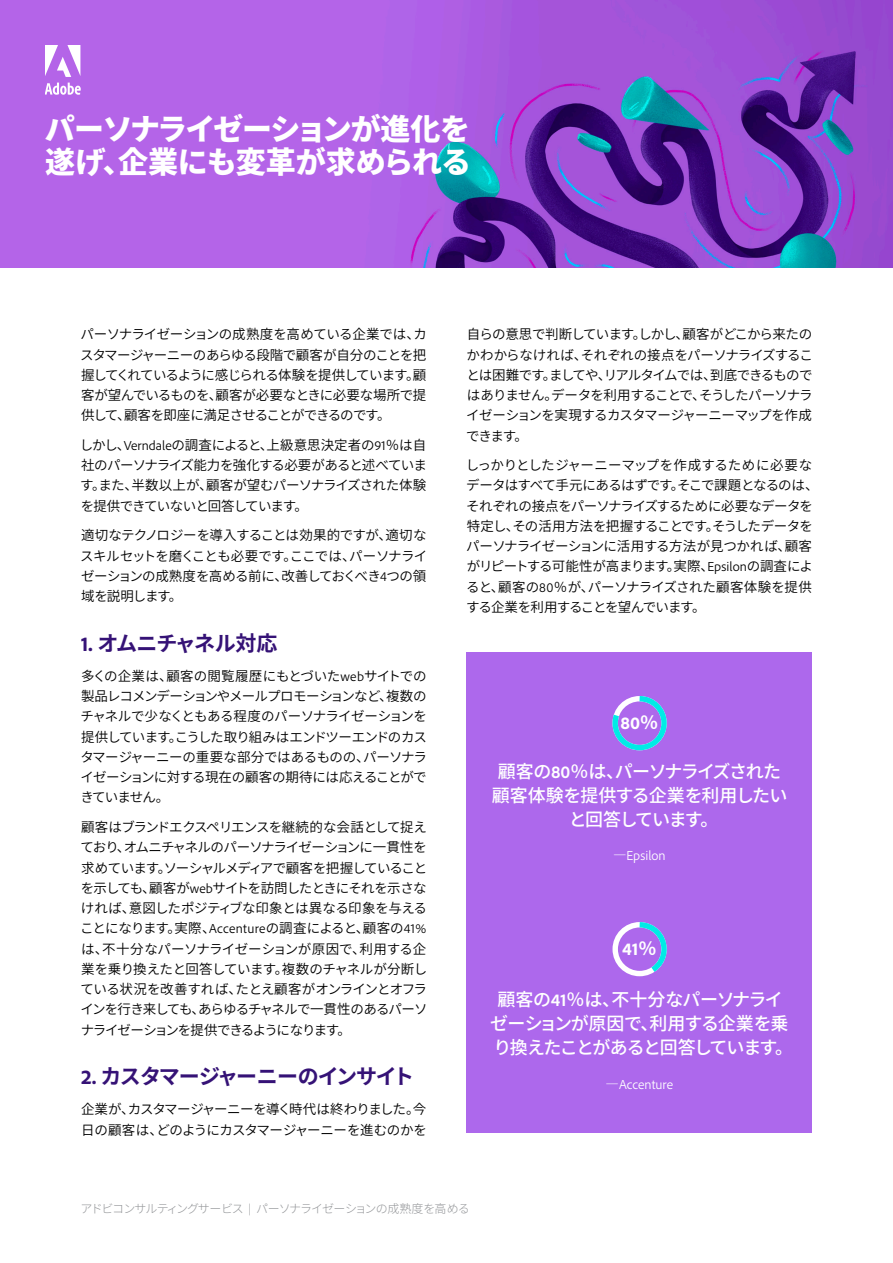
<style>
.page{position:relative;width:893px;height:1263px;background:#fff}
.page>*{position:absolute;margin:0;border:0;box-sizing:border-box;transform-origin:0 0}
.t1{font:900 30px/33px "Adobe Clean Han";letter-spacing:-.035em;color:#fff}
.t2{font:800 21px "Adobe Clean Han";letter-spacing:-.05em;color:#351276}
.t3{font:700 18px/24px "Adobe Clean Han";letter-spacing:-.06em;color:#fff;text-align:center}
.t4{font:800 18px "Adobe Clean";color:#fff}
.t5{font:13.5px/20.2px "Adobe Clean Han";letter-spacing:-.05em;color:#000;text-align:justify}
.t6{font:300 13.5px "Adobe Clean";color:#fff}
.t7{font:300 12px "Adobe Clean Han";letter-spacing:-.075em;color:#939598}
.s1{font-family:"Adobe Clean";font-weight:300}
.s2{font-family:"Adobe Clean"}
.s3{font-family:"Adobe Clean Han"}
.s4{font-family:"Adobe Clean Han";font-weight:400}
</style>
<div class="page">
<img style="left:0;top:0;width:893px;height:268px">
<div style="left:467px;top:652px;width:345px;height:480px;background:#ad68ec"></div>
<svg style="left:612px;top:696px;width:55px;height:55px"></svg>
<div style="left:612px;top:922px;width:55px;height:54px;border:5px solid #fff;border-radius:50%"></div>
<svg style="left:634px;top:922px;width:33px;height:55px"></svg>
<svg style="left:45px;top:45px;width:35px;height:32px"></svg>
<svg style="left:45px;top:83px;width:35px;height:12px"></svg>
<h1 class="t1" style="left:45px;top:113px;width:428px">パーソナライゼーションが進化を遂げ、企業にも変革が求められる</h1>
<p class="t5" style="left:80px;top:324px;width:348px">パーソナライゼーションの成熟度を高めている企業では、カスタマージャーニーのあらゆる段階で顧客が自分のことを把握してくれているように感じられる体験を提供しています。顧客が望んでいるものを、顧客が必要なときに必要な場所で提供して、顧客を即座に満足させることができるのです。</p>
<p class="t5" style="left:80px;top:435px;width:348px">しかし、<span class="s1">Verndale</span>の調査によると、上級意思決定者の<span class="s1">91</span>％は自社のパーソナライズ能力を強化する必要があると述べています。また、半数以上が、顧客が望むパーソナライズされた体験を提供できていないと回答しています。</p>
<p class="t5" style="left:80px;top:526px;width:348px">適切なテクノロジーを導入することは効果的ですが、適切なスキルセットを磨くことも必要です。ここでは、パーソナライゼーションの成熟度を高める前に、改善しておくべき<span class="s1">4</span>つの領域を説明します。</p>
<h2 class="t2" style="left:81px;top:631px;width:198px"><span class="s2">1.</span> オムニチャネル対応</h2>
<p class="t5" style="left:80px;top:666px;width:348px">多くの企業は、顧客の閲覧履歴にもとづいた<span class="s1">web</span>サイトでの製品レコメンデーションやメールプロモーションなど、複数のチャネルで少なくともある程度のパーソナライゼーションを提供しています。こうした取り組みはエンドツーエンドのカスタマージャーニーの重要な部分ではあるものの、パーソナライゼーションに対する現在の顧客の期待には応えることができていません。</p>
<p class="t5" style="left:80px;top:817px;width:349px">顧客はブランドエクスペリエンスを継続的な会話として捉えており、オムニチャネルのパーソナライゼーションに一貫性を求めています。ソーシャルメディアで顧客を把握していることを示しても、顧客が<span class="s1">web</span>サイトを訪問したときにそれを示さなければ、意図したポジティブな印象とは異なる印象を与えることになります。実際、<span class="s1">Accenture</span>の調査によると、顧客の<span class="s1">41%</span>は、不十分なパーソナライゼーションが原因で、利用する企業を乗り換えたと回答しています。複数のチャネルが分断している状況を改善すれば、たとえ顧客がオンラインとオフラインを行き来しても、あらゆるチャネルで一貫性のあるパーソナライゼーションを提供できるようになります。</p>
<h2 class="t2" style="left:81px;top:1065px;width:335px"><span class="s2">2.</span> カスタマージャーニーのインサイト</h2>
<p class="t5" style="left:81px;top:1099px;width:348px">企業が、カスタマージャーニーを導く時代は終わりました。今日の顧客は、どのようにカスタマージャーニーを進むのかを</p>
<p class="t5" style="left:466px;top:324px;width:348px">自らの意思で判断しています。しかし、顧客がどこから来たのかわからなければ、それぞれの接点をパーソナライズすることは困難です。ましてや、リアルタイムでは、到底できるものではありません。データを利用することで、そうしたパーソナライゼーションを実現するカスタマージャーニーマップを作成できます。</p>
<p class="t5" style="left:466px;top:455px;width:354px;text-align:left">しっかりとしたジャーニーマップを作成するために必要なデータはすべて手元にあるはずです。そこで課題となるのは、それぞれの接点をパーソナライズするために必要なデータを特定し、その活用方法を把握することです。そうしたデータをパーソナライゼーションに活用する方法が見つかれば、顧客がリピートする可能性が高まります。実際、<span class="s1">Epsilon</span>の調査によると、顧客の<span class="s1">80</span>％が、パーソナライズされた顧客体験を提供する企業を利用することを望んでいます。</p>
<h3 class="t4" style="left:620px;top:712px;width:39px">80<span class="s3">％</span></h3>
<h3 class="t3" style="left:492px;top:760px;width:297px">顧客の<span class="s2">80</span>％は、パーソナライズされた顧客体験を提供する企業を利用したいと回答しています。</h3>
<p class="t6" style="left:613px;top:847px;width:54px"><span class="s4">―</span>Epsilon</p>
<h3 class="t4" style="left:622px;top:937px;width:36px">41<span class="s3">％</span></h3>
<h3 class="t3" style="left:490px;top:988px;width:304px">顧客の<span class="s2">41</span>％は、不十分なパーソナライゼーションが原因で、利用する企業を乗り換えたことがあると回答しています。</h3>
<p class="t6" style="left:606px;top:1076px;width:69px"><span class="s4">―</span>Accenture</p>
<p class="t7" style="left:81px;top:1201px;width:391px">アドビコンサルティングサービス <span class="s2">|</span> パーソナライゼーションの成熟度を高める</p>
</div>
